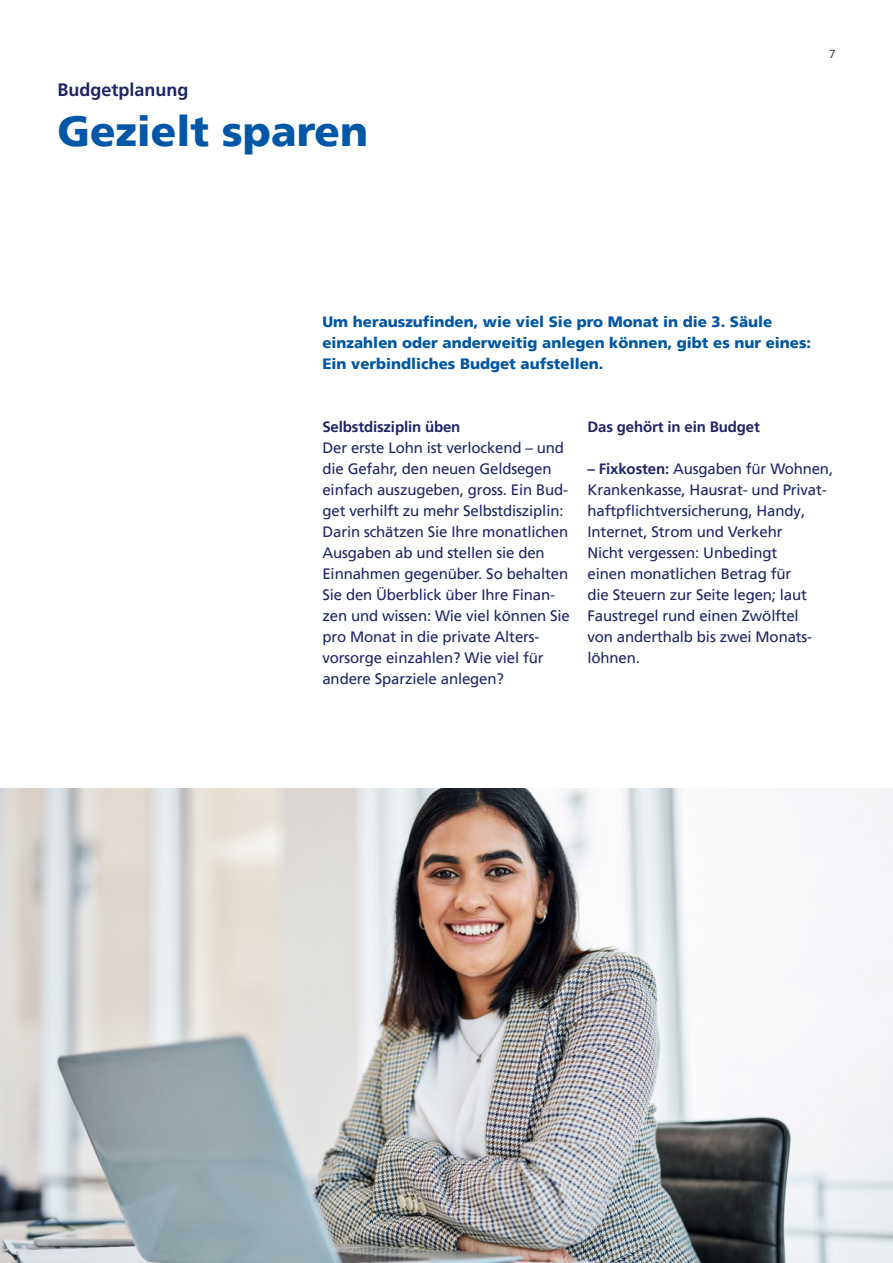
<style>
.page{position:relative;width:893px;height:1263px;background:#fff}
.page>*{position:absolute;margin:0;border:0;box-sizing:border-box;transform-origin:0 0}
.t1{font:900 42px "Frutigerfor ZKB";color:#0057a5}
.t2{font:700 18px "Frutiger For ZKB";color:#1e2568}
.t3{font:15px/21px "Frutigerfor ZKB";letter-spacing:-.01em;color:#1e2568}
.t4{font:900 15px/21px "Frutigerfor ZKB";color:#0057a5}
.t5{font:700 15px "Frutiger For ZKB";letter-spacing:-.01em;color:#1e2568}
.t6{font:300 11.7px "Frutiger For ZKB";color:#000}
.s1{font-family:"Frutiger For ZKB";font-weight:700}
</style>
<div class="page">
<img style="left:0;top:788px;width:893px;height:475px">
<p class="t2" style="left:57px;top:79px;width:133px">Budgetplanung</p>
<h1 class="t1" style="left:57px;top:106px;width:312px">Gezielt sparen</h1>
<p class="t6" style="left:829px;top:47px;width:8px">7</p>
<p class="t4" style="left:322px;top:311px;width:490px">Um herauszufinden, wie viel Sie pro Monat in die 3. Säule einzahlen oder anderweitig anlegen können, gibt es nur eines:<br>Ein verbindliches Budget aufstellen.</p>
<p class="t5" style="left:322px;top:418px;width:139px">Selbstdisziplin üben</p>
<p class="t3" style="left:322px;top:437px;width:249px">Der erste Lohn ist verlockend – und die Gefahr, den neuen Geldsegen einfach auszugeben, gross. Ein Bud&shy;get verhilft zu mehr Selbstdisziplin:<br>Darin schätzen Sie Ihre monatlichen Ausgaben ab und stellen sie den Einnahmen gegenüber. So behalten Sie den Überblick über Ihre Finan&shy;zen und wissen: Wie viel können Sie pro Monat in die private Alters&shy;vorsorge einzahlen? Wie viel für andere Sparziele anlegen?</p>
<p class="t5" style="left:587px;top:418px;width:174px">Das gehört in ein Budget</p>
<p class="t3" style="left:587px;top:458px;width:247px"><span class="s1">– Fixkosten:</span> Ausgaben für Wohnen,<br>Krankenkasse, Hausrat- und Privat&shy;haftpflichtversicherung, Handy,<br>Internet, Strom und Verkehr<br>Nicht vergessen: Unbedingt<br>einen monatlichen Betrag für<br>die Steuern zur Seite legen; laut<br>Faustregel rund einen Zwölftel<br>von anderthalb bis zwei Monats&shy;löhnen.</p>
</div>
